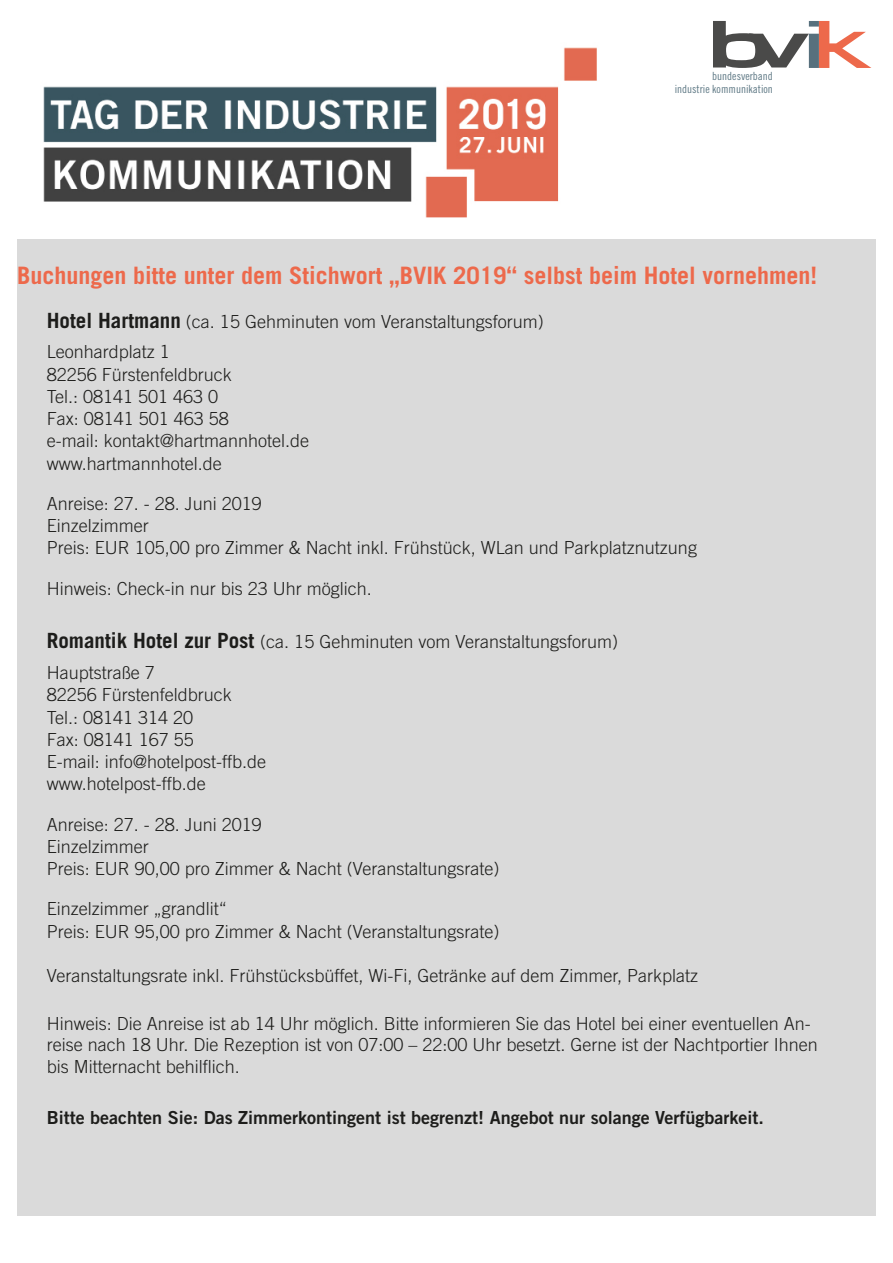
<style>
.page{position:relative;width:893px;height:1263px;background:#fff}
.page>*{position:absolute;margin:0;border:0;box-sizing:border-box;transform-origin:0 0}
.t1{font:700 24px "Trade Gothic";color:#ed694b}
.t2{font:300 18px/22.2px "Trade Gothic";color:#1d1d1b}
.t3{font:18px "Trade Gothic Bold Two";color:#1d1d1b}
.t4{font:11.25px/12.8px "Trade Gothic Cond Eighteen";color:#5f7985;text-align:right}
.s1{font-weight:700;font-size:21px}
</style>
<div class="page">
<div style="left:18px;top:240px;width:858px;height:976px;background:#dadada"></div>
<svg style="left:713px;top:21px;width:158px;height:47px"></svg>
<img style="left:43px;top:47px;width:554px;height:171px">
<p class="t4" style="left:675px;top:69px;width:100px">bundesverband industrie kommunikation</p>
<h1 class="t1" style="left:17px;top:261px;width:802px">Buchungen bitte unter dem Stichwort „BVIK 2019“ selbst beim Hotel vornehmen!</h1>
<p class="t2" style="left:47px;top:306px;width:498px;line-height:30.8px"><span class="s1">Hotel Hartmann</span> (ca. 15 Gehminuten vom Veranstaltungsforum)<br>Leonhardplatz 1</p>
<p class="t2" style="left:47px;top:363px;width:264px">82256 Fürstenfeldbruck<br>Tel.: 08141 501 463 0<br>Fax: 08141 501 463 58<br>e-mail: kontakt@hartmannhotel.de www.hartmannhotel.de</p>
<p class="t2" style="left:47px;top:492px;width:652px">Anreise: 27. - 28. Juni 2019<br>Einzelzimmer<br>Preis: EUR 105,00 pro Zimmer &amp; Nacht inkl. Frühstück, WLan und Parkplatznutzung</p>
<p class="t2" style="left:47px;top:577px;width:327px">Hinweis: Check-in nur bis 23 Uhr möglich.</p>
<p class="t2" style="left:47px;top:626px;width:573px;line-height:30.8px"><span class="s1">Romantik Hotel zur Post</span> (ca. 15 Gehminuten vom Veranstaltungsforum)<br>Hauptstraße 7</p>
<p class="t2" style="left:47px;top:683px;width:221px">82256 Fürstenfeldbruck<br>Tel.: 08141 314 20<br>Fax: 08141 167 55<br>E-mail: info@hotelpost-ffb.de www.hotelpost-ffb.de</p>
<p class="t2" style="left:47px;top:813px;width:454px">Anreise: 27. - 28. Juni 2019<br>Einzelzimmer<br>Preis: EUR 90,00 pro Zimmer &amp; Nacht (Veranstaltungsrate)</p>
<p class="t2" style="left:47px;top:897px;width:454px">Einzelzimmer „grandlit“<br>Preis: EUR 95,00 pro Zimmer &amp; Nacht (Veranstaltungsrate)</p>
<p class="t2" style="left:47px;top:964px;width:653px">Veranstaltungsrate inkl. Frühstücksbüffet, Wi-Fi, Getränke auf dem Zimmer, Parkplatz</p>
<p class="t2" style="left:47px;top:1012px;width:772px;line-height:21.6px">Hinweis: Die Anreise ist ab 14 Uhr möglich. Bitte informieren Sie das Hotel bei einer eventuellen An&shy;reise nach 18 Uhr. Die Rezeption ist von 07:00 – 22:00 Uhr besetzt. Gerne ist der Nachtportier Ihnen bis Mitternacht behilflich.</p>
<p class="t3" style="left:47px;top:1107px;width:719px">Bitte beachten Sie: Das Zimmerkontingent ist begrenzt! Angebot nur solange Verfügbarkeit.</p>
</div>
